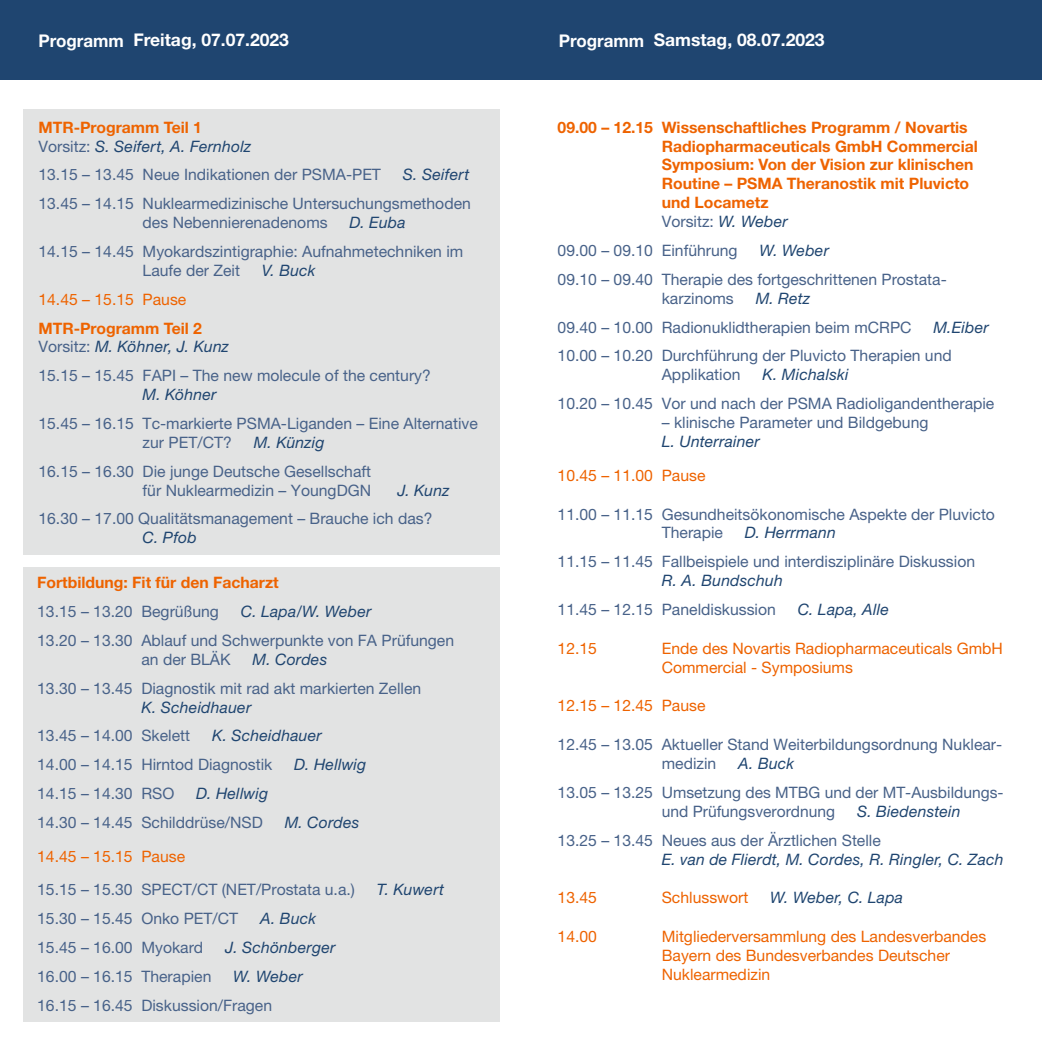
<style>
.page{position:relative;width:1042px;height:1042px;background:#fff}
.page>*{position:absolute;margin:0;border:0;box-sizing:border-box;transform-origin:0 0}
.t1{font:700 17.5px "Helvetica Neue 75";color:#fff}
.t2{font:15.75px/18.9px "Helvetica Neue LT Pro";color:#486289}
.t3{font:italic 15.75px "Helvetica Neue 56";letter-spacing:.015em;color:#1f4570}
.t4{font:15.75px/18.9px "Helvetica Neue LT Pro";color:#ee6300}
.t5{font:700 15.75px/18.9px "Helvetica Neue 75";color:#ee6300}
.s1{font-family:"Helvetica Neue LT Pro";font-style:normal;color:#486289}
.s2{font-family:"Helvetica Neue 56";font-style:italic;color:#1f4570}
</style>
<div class="page">
<div style="left:24px;top:109px;width:476px;height:445px;background:#e2e3e3"></div>
<div style="left:24px;top:566px;width:476px;height:455px;background:#e2e3e3"></div>
<div style="left:0;top:0;width:1042px;height:79px;background:#1f4570"></div>
<p class="t1" style="left:38px;top:29px;width:252px">Programm Freitag, 07.07.2023</p>
<p class="t1" style="left:559px;top:29px;width:267px">Programm Samstag, 08.07.2023</p>
<p class="t5" style="left:38px;top:117px;width:165px">MTR-Programm Teil 1</p>
<p class="t3" style="left:38px;top:136px;width:214px"><span class="s1">Vorsitz:</span> S. Seifert, A. Fernholz</p>
<p class="t2" style="left:38px;top:165px;width:344px">13.15 – 13.45 Neue Indikationen der PSMA-PET</p>
<p class="t3" style="left:403px;top:165px;width:68px">S. Seifert</p>
<p class="t2" style="left:143px;top:194px;width:330px;text-indent:-104px">13.45 – 14.15 Nuklearmedizinische Untersuchungsmethoden des Nebennierenadenoms</p>
<p class="t3" style="left:349px;top:213px;width:58px">D. Euba</p>
<p class="t2" style="left:143px;top:242px;width:322px;text-indent:-104px">14.15 – 14.45 Myokardszintigraphie: Aufnahmetechniken im<br>Laufe der Zeit</p>
<p class="t3" style="left:262px;top:261px;width:55px">V. Buck</p>
<p class="t4" style="left:38px;top:289px;width:149px">14.45 – 15.15 Pause</p>
<p class="t5" style="left:38px;top:318px;width:165px">MTR-Programm Teil 2</p>
<p class="t3" style="left:38px;top:337px;width:192px"><span class="s1">Vorsitz:</span> M. Köhner, J. Kunz</p>
<p class="t2" style="left:38px;top:366px;width:394px">15.15 – 15.45 FAPI – The new molecule of the century?</p>
<p class="t3" style="left:143px;top:385px;width:75px">M. Köhner</p>
<p class="t2" style="left:143px;top:414px;width:337px;text-indent:-104px">15.45 – 16.15 Tc-markierte PSMA-Liganden – Eine Alternative zur PET/CT?</p>
<p class="t3" style="left:254px;top:433px;width:72px">M. Künzig</p>
<p class="t2" style="left:38px;top:461px;width:334px;text-align:right">16.15 – 16.30 Die junge Deutsche Gesellschaft für Nuklearmedizin – YoungDGN</p>
<p class="t3" style="left:397px;top:480px;width:54px">J. Kunz</p>
<p class="t2" style="left:38px;top:509px;width:395px">16.30 – 17.00 Qualitätsmanagement – Brauche ich das?</p>
<p class="t3" style="left:143px;top:528px;width:56px">C. Pfob</p>
<p class="t5" style="left:37px;top:573px;width:243px">Fortbildung: Fit für den Facharzt</p>
<p class="t2" style="left:37px;top:602px;width:183px">13.15 – 13.20 Begrüßung</p>
<p class="t3" style="left:241px;top:602px;width:132px">C. Lapa/W. Weber</p>
<p class="t2" style="left:141px;top:630px;width:314px;text-indent:-104px">13.20 – 13.30 Ablauf und Schwerpunkte von FA Prüfungen an der BLÄK</p>
<p class="t3" style="left:253px;top:650px;width:76px">M. Cordes</p>
<p class="t2" style="left:37px;top:678px;width:385px">13.30 – 13.45 Diagnostik mit rad akt markierten Zellen</p>
<p class="t3" style="left:141px;top:697px;width:111px">K. Scheidhauer</p>
<p class="t2" style="left:37px;top:726px;width:154px">13.45 – 14.00 Skelett</p>
<p class="t3" style="left:212px;top:726px;width:111px">K. Scheidhauer</p>
<p class="t2" style="left:37px;top:755px;width:237px">14.00 – 14.15 Hirntod Diagnostik</p>
<p class="t3" style="left:294px;top:755px;width:73px">D. Hellwig</p>
<p class="t2" style="left:37px;top:784px;width:139px">14.15 – 14.30 RSO</p>
<p class="t3" style="left:196px;top:784px;width:73px">D. Hellwig</p>
<p class="t2" style="left:37px;top:812px;width:227px">14.30 – 14.45 Schilddrüse/NSD</p>
<p class="t3" style="left:285px;top:813px;width:76px">M. Cordes</p>
<p class="t4" style="left:37px;top:846px;width:149px">14.45 – 15.15 Pause</p>
<p class="t2" style="left:37px;top:880px;width:319px">15.15 – 15.30 SPECT/CT (NET/Prostata u.a.)</p>
<p class="t3" style="left:377px;top:880px;width:69px">T. Kuwert</p>
<p class="t2" style="left:37px;top:909px;width:203px">15.30 – 15.45 Onko PET/CT</p>
<p class="t3" style="left:260px;top:909px;width:57px">A. Buck</p>
<p class="t2" style="left:37px;top:938px;width:168px">15.45 – 16.00 Myokard</p>
<p class="t3" style="left:225px;top:938px;width:112px">J. Schönberger</p>
<p class="t2" style="left:37px;top:966px;width:176px">16.00 – 16.15 Therapien</p>
<p class="t3" style="left:233px;top:967px;width:71px">W. Weber</p>
<p class="t2" style="left:37px;top:995px;width:236px">16.15 – 16.45 Diskussion/Fragen</p>
<p class="t5" style="left:662px;top:117px;width:317px;text-indent:-104px">09.00 – 12.15 Wissenschaftliches Programm / Novartis Radiopharmaceuticals GmbH Commercial Symposium: Von der Vision zur klinischen Routine – PSMA Theranostik mit Pluvicto und Locametz</p>
<p class="t2" style="left:557px;top:207px;width:232px;line-height:28.9px;text-indent:104px">Vorsitz: <span class="s2">W. Weber<br></span>09.00 – 09.10 Einführung</p>
<p class="t3" style="left:759px;top:241px;width:71px">W. Weber</p>
<p class="t2" style="left:662px;top:270px;width:286px;text-indent:-104px">09.10 – 09.40 Therapie des fortgeschrittenen Prostata&shy;karzinoms</p>
<p class="t3" style="left:756px;top:289px;width:56px">M. Retz</p>
<p class="t2" style="left:557px;top:317px;width:355px">09.40 – 10.00 Radionuklidtherapien beim mCRPC</p>
<p class="t3" style="left:933px;top:317px;width:57px">M.Eiber</p>
<p class="t2" style="left:662px;top:346px;width:291px;text-indent:-104px">10.00 – 10.20 Durchführung der Pluvicto Therapien und<br>Applikation</p>
<p class="t3" style="left:762px;top:365px;width:88px">K. Michalski</p>
<p class="t2" style="left:557px;top:394px;width:438px">10.20 – 10.45 Vor und nach der PSMA Radioligandentherapie</p>
<p class="t2" style="left:662px;top:413px;width:268px">– klinische Parameter und Bildgebung</p>
<p class="t3" style="left:662px;top:432px;width:100px">L. Unterrainer</p>
<p class="t4" style="left:557px;top:465px;width:149px">10.45 – 11.00 Pause</p>
<p class="t2" style="left:662px;top:504px;width:335px;text-indent:-104px">11.00 – 11.15 Gesundheitsökonomische Aspekte der Pluvicto<br>Therapie</p>
<p class="t3" style="left:745px;top:523px;width:92px">D. Herrmann</p>
<p class="t2" style="left:557px;top:552px;width:419px">11.15 – 11.45 Fallbeispiele und interdisziplinäre Diskussion</p>
<p class="t3" style="left:662px;top:571px;width:123px">R. A. Bundschuh</p>
<p class="t2" style="left:557px;top:600px;width:220px">11.45 – 12.15 Paneldiskussion</p>
<p class="t3" style="left:798px;top:600px;width:93px">C. Lapa, Alle</p>
<p class="t4" style="left:557px;top:638px;width:41px">12.15</p>
<p class="t4" style="left:662px;top:638px;width:343px">Ende des Novartis Radiopharmaceuticals GmbH<br>Commercial - Symposiums</p>
<p class="t4" style="left:557px;top:696px;width:149px">12.15 – 12.45 Pause</p>
<p class="t2" style="left:662px;top:735px;width:342px;text-indent:-104px">12.45 – 13.05 Aktueller Stand Weiterbildungsordnung Nuklear&shy;medizin</p>
<p class="t3" style="left:738px;top:754px;width:57px">A. Buck</p>
<p class="t2" style="left:662px;top:782px;width:343px;text-indent:-104px">13.05 – 13.25 Umsetzung des MTBG und der MT-Ausbildungs&shy;und Prüfungsverordnung</p>
<p class="t3" style="left:857px;top:801px;width:105px">S. Biedenstein</p>
<p class="t2" style="left:557px;top:830px;width:325px">13.25 – 13.45 Neues aus der Ärztlichen Stelle</p>
<p class="t3" style="left:662px;top:849px;width:343px">E. van de Flierdt, M. Cordes, R. Ringler, C. Zach</p>
<p class="t4" style="left:557px;top:888px;width:41px">13.45</p>
<p class="t4" style="left:662px;top:888px;width:88px">Schlusswort</p>
<p class="t3" style="left:770px;top:888px;width:134px">W. Weber, C. Lapa</p>
<p class="t4" style="left:557px;top:927px;width:41px">14.00</p>
<p class="t4" style="left:662px;top:927px;width:326px">Mitgliederversammlung des Landesverbandes<br>Bayern des Bundesverbandes Deutscher<br>Nuklearmedizin</p>
</div>
